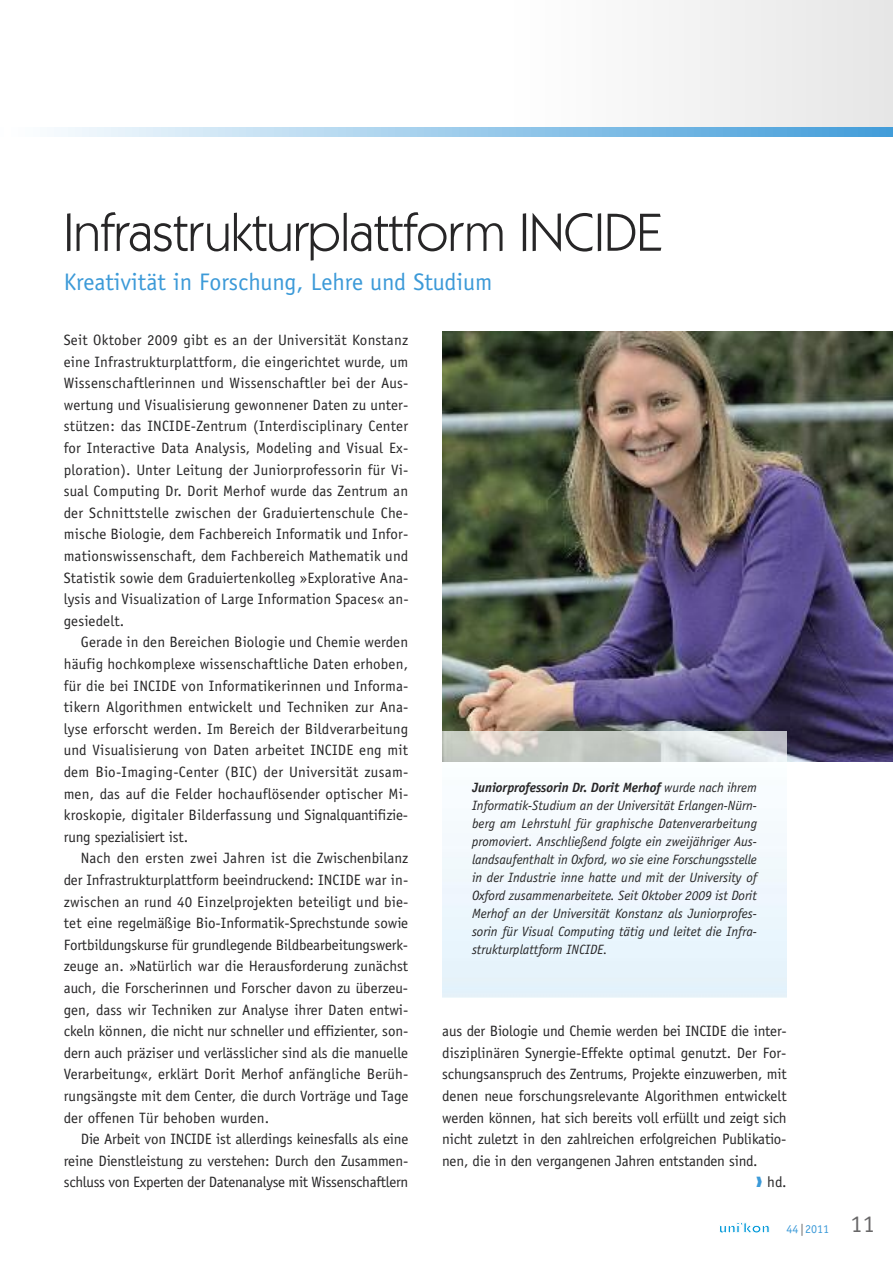
<style>
.page{position:relative;width:893px;height:1263px;background:#fff}
.page>*{position:absolute;margin:0;border:0;box-sizing:border-box;transform-origin:0 0}
.t1{font:54px "Kabel IT Cby BT";color:#272627}
.t2{font:24px "Officina Sans";color:#3c9ad8}
.t3{font:15px/21.6px "Officina Sans";letter-spacing:-.01em;color:#272627;text-align:justify}
.t4{font:italic 13.5px/18px "Officina Sans";color:#272627;text-align:justify}
.t5{font:12px "Officina Sans";color:#3c9ad8}
.s1{font-weight:700}
.s2{color:#3c9ad8}
.s3{font-family:"Kabel IT Cby BT";font-weight:500;color:#686768}
.s4{font-size:24px;color:#686768}
</style>
<div class="page">
<div style="left:510px;top:0;width:383px;height:132px;background:#f2f2f2"></div>
<svg style="left:54px;top:128px;width:839px;height:8px;background:#9bcbeb"></svg>
<svg style="left:719px;top:1222px;width:50px;height:11px"></svg>
<img style="left:442px;top:332px;width:451px;height:430px">
<img style="left:442px;top:731px;width:345px;height:266px">
<h1 class="t1" style="left:64px;top:214px;width:599px">Infrastrukturplattform INCIDE</h1>
<h2 class="t2" style="left:64px;top:272px;width:430px">Kreativität in Forschung, Lehre und Studium</h2>
<p class="t3" style="left:64px;top:330px;width:346px">Seit Oktober 2009 gibt es an der Universität Konstanz eine Infrastrukturplattform, die eingerichtet wurde, um Wissenschaftlerinnen und Wissenschaftler bei der Aus&shy;wertung und Visualisierung gewonnener Daten zu unter&shy;stützen: das INCIDE-Zentrum (Interdisciplinary Center for Interactive Data Analysis, Modeling and Visual Ex&shy;ploration). Unter Leitung der Juniorprofessorin für Vi&shy;sual Computing Dr. Dorit Merhof wurde das Zentrum an der Schnittstelle zwischen der Graduiertenschule Che&shy;mische Biologie, dem Fachbereich Informatik und Infor&shy;mationswissenschaft, dem Fachbereich Mathematik und Statistik sowie dem Graduiertenkolleg »Explorative Ana&shy;lysis and Visualization of Large Information Spaces« an&shy;gesiedelt.</p>
<p class="t3" style="left:64px;top:633px;width:346px;text-indent:17px">Gerade in den Bereichen Biologie und Chemie werden häufig hochkomplexe wissenschaftliche Daten erhoben, für die bei INCIDE von Informatikerinnen und Informa&shy;tikern Algorithmen entwickelt und Techniken zur Ana&shy;lyse erforscht werden. Im Bereich der Bildverarbeitung und Visualisierung von Daten arbeitet INCIDE eng mit dem Bio-Imaging-Center (BIC) der Universität zusam&shy;men, das auf die Felder hochauflösender optischer Mi&shy;kroskopie, digitaler Bilderfassung und Signalquantifizie&shy;rung spezialisiert ist.</p>
<p class="t3" style="left:64px;top:849px;width:346px;text-indent:17px">Nach den ersten zwei Jahren ist die Zwischenbilanz der Infrastrukturplattform beeindruckend: INCIDE war in&shy;zwischen an rund 40 Einzelprojekten beteiligt und bie&shy;tet eine regelmäßige Bio-Informatik-Sprechstunde sowie Fortbildungskurse für grundlegende Bildbearbeitungswerk&shy;zeuge an. »Natürlich war die Herausforderung zunächst auch, die Forscherinnen und Forscher davon zu überzeu&shy;gen, dass wir Techniken zur Analyse ihrer Daten entwi&shy;ckeln können, die nicht nur schneller und effizienter, son&shy;dern auch präziser und verlässlicher sind als die manuelle Verarbeitung«, erklärt Dorit Merhof anfängliche Berüh&shy;rungsängste mit dem Center, die durch Vorträge und Tage der offenen Tür behoben wurden.</p>
<p class="t3" style="left:64px;top:1129px;width:346px;text-indent:17px">Die Arbeit von INCIDE ist allerdings keinesfalls als eine reine Dienstleistung zu verstehen: Durch den Zusammen&shy;schluss von Experten der Datenanalyse mit Wissenschaftlern</p>
<p class="t4" style="left:472px;top:780px;width:286px"><span class="s1">Juniorprofessorin Dr. Dorit Merhof</span> wurde nach ihrem Informatik-Studium an der Universität Erlangen-Nürn&shy;berg am Lehrstuhl für graphische Datenverarbeitung promoviert. Anschließend folgte ein zweijähriger Aus&shy;landsaufenthalt in Oxford, wo sie eine Forschungsstelle in der Industrie inne hatte und mit der University of Oxford zusammenarbeitete. Seit Oktober 2009 ist Dorit Merhof an der Universität Konstanz als Juniorprofes&shy;sorin für Visual Computing tätig und leitet die Infra&shy;strukturplattform INCIDE.</p>
<p class="t3" style="left:442px;top:1021px;width:346px">aus der Biologie und Chemie werden bei INCIDE die inter-</p>
<p class="t3" style="left:442px;top:1043px;width:346px">disziplinären Synergie-Effekte optimal genutzt. Der For-</p>
<p class="t3" style="left:442px;top:1065px;width:346px">schungsanspruch des Zentrums, Projekte einzuwerben, mit</p>
<p class="t3" style="left:442px;top:1086px;width:346px">denen neue forschungsrelevante Algorithmen entwickelt</p>
<p class="t3" style="left:442px;top:1108px;width:346px">werden können, hat sich bereits voll erfüllt und zeigt sich</p>
<p class="t3" style="left:442px;top:1129px;width:346px">nicht zuletzt in den zahlreichen erfolgreichen Publikatio-</p>
<p class="t3" style="left:442px;top:1151px;width:317px">nen, die in den vergangenen Jahren entstanden sind.</p>
<p class="t3" style="left:756px;top:1173px;width:32px"><span class="s2">❱</span> hd.</p>
<p class="t5" style="left:786px;top:1224px;width:90px">44<span class="s3">|</span>2011 <span class="s4">11</span></p>
</div>
